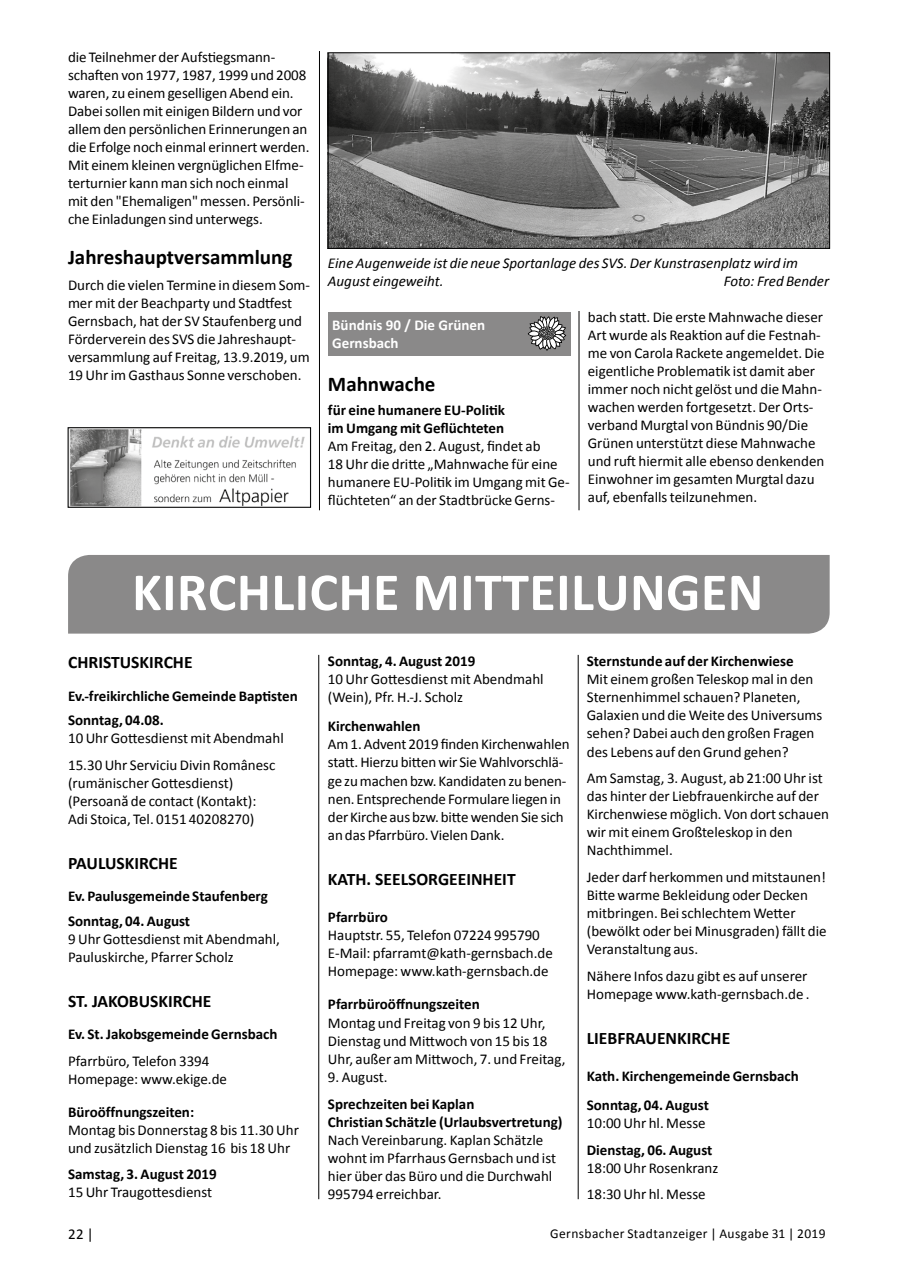
<style>
.page{position:relative;width:902px;height:1280px;background:#fff}
.page>*{position:absolute;margin:0;border:0;box-sizing:border-box;transform-origin:0 0}
.t1{font:700 54px "Calibri";letter-spacing:.01em;color:#fff}
.t2{font:700 21px "Calibri";color:#000}
.t3{font:700 17.55px "Calibri";color:#000}
.t4{font:15px/18px "Calibri";color:#000}
.t5{font:700 15px/24.3px "Calibri";color:#000}
.t6{font:italic 15px/18px "Calibri";color:#000}
.t7{font:700 15px/18px "Calibri";color:#fff}
.t8{font:13.5px "Calibri";letter-spacing:.025em;color:#000}
</style>
<div class="page">
<hr style="left:319px;top:51px;width:1px;height:459px;background:#000">
<hr style="left:578px;top:311px;width:1px;height:199px;background:#000">
<img style="left:330px;top:55px;width:497px;height:192px">
<div style="left:328px;top:53px;width:501px;height:196px;border:1px solid #000"></div>
<div style="left:328px;top:312px;width:242px;height:44px;background:#8a8989"></div>
<svg style="left:527px;top:316px;width:39px;height:35px"></svg>
<hr style="left:318px;top:655px;width:1px;height:544px;background:#000">
<div style="left:68px;top:555px;width:761px;height:79px;background:#8a8989"></div>
<hr style="left:577px;top:655px;width:1px;height:544px;background:#000">
<img style="left:70px;top:429px;width:235px;height:76px">
<div style="left:68px;top:427px;width:243px;height:80px;border:1px solid #000"></div>
<p class="t4" style="left:68px;top:48px;width:243px">die Teilnehmer der Aufstiegsmann&shy;schaften von 1977, 1987, 1999 und 2008 waren, zu einem geselligen Abend ein.<br>Dabei sollen mit einigen Bildern und vor allem den persönlichen Erinnerungen an die Erfolge noch einmal erinnert werden.<br>Mit einem kleinen vergnüglichen Elfme&shy;terturnier kann man sich noch einmal mit den "Ehemaligen" messen. Persönli&shy;che Einladungen sind unterwegs.</p>
<h2 class="t2" style="left:68px;top:243px;width:226px">Jahreshauptversammlung</h2>
<p class="t4" style="left:68px;top:276px;width:244px">Durch die vielen Termine in diesem Som&shy;mer mit der Beachparty und Stadtfest Gernsbach, hat der SV Staufenberg und Förderverein des SVS die Jahreshaupt&shy;versammlung auf Freitag, 13.9.2019, um 19 Uhr im Gasthaus Sonne verschoben.</p>
<p class="t6" style="left:328px;top:254px;width:471px">Eine Augenweide ist die neue Sportanlage des SVS. Der Kunstrasenplatz wird im<br>August eingeweiht.</p>
<p class="t6" style="left:723px;top:272px;width:107px">Foto: Fred Bender</p>
<p class="t7" style="left:332px;top:316px;width:154px">Bündnis 90 / Die Grünen<br>Gernsbach</p>
<h2 class="t2" style="left:328px;top:370px;width:109px">Mahnwache</h2>
<p class="t5" style="left:328px;top:401px;width:178px;line-height:18px">für eine humanere EU-Politik im Umgang mit Geflüchteten</p>
<p class="t4" style="left:328px;top:437px;width:243px">Am Freitag, den 2. August, findet ab<br>18 Uhr die dritte „Mahnwache für eine humanere EU-Politik im Umgang mit Ge&shy;flüchteten“ an der Stadtbrücke Gerns-</p>
<p class="t4" style="left:587px;top:308px;width:238px">bach statt. Die erste Mahnwache dieser Art wurde als Reaktion auf die Festnah&shy;me von Carola Rackete angemeldet. Die eigentliche Problematik ist damit aber immer noch nicht gelöst und die Mahn&shy;wachen werden fortgesetzt. Der Orts&shy;verband Murgtal von Bündnis 90/Die Grünen unterstützt diese Mahnwache und ruft hiermit alle ebenso denkenden Einwohner im gesamten Murgtal dazu auf, ebenfalls teilzunehmen.</p>
<h1 class="t1" style="left:132px;top:558px;width:632px">KIRCHLICHE MITTEILUNGEN</h1>
<p class="t3" style="left:68px;top:651px;width:126px">CHRISTUSKIRCHE</p>
<p class="t5" style="left:68px;top:684px;width:231px">Ev.-freikirchliche Gemeinde Baptisten<br>Sonntag, 04.08.</p>
<p class="t4" style="left:68px;top:725px;width:217px;line-height:26.5px">10 Uhr Gottesdienst mit Abendmahl<br>15.30 Uhr Serviciu Divin Românesc</p>
<p class="t4" style="left:68px;top:774px;width:190px">(rumänischer Gottesdienst) (Persoană de contact (Kontakt):<br>Adi Stoica, Tel. 0151 40208270)</p>
<p class="t3" style="left:68px;top:851px;width:111px">PAULUSKIRCHE</p>
<p class="t5" style="left:68px;top:884px;width:201px">Ev. Paulusgemeinde Staufenberg<br>Sonntag, 04. August</p>
<p class="t4" style="left:68px;top:930px;width:213px">9 Uhr Gottesdienst mit Abendmahl,<br>Pauluskirche, Pfarrer Scholz</p>
<p class="t3" style="left:68px;top:989px;width:145px">ST. JAKOBUSKIRCHE</p>
<p class="t5" style="left:68px;top:1022px;width:211px">Ev. St. Jakobsgemeinde Gernsbach</p>
<p class="t4" style="left:68px;top:1052px;width:160px">Pfarrbüro, Telefon 3394<br>Homepage: www.ekige.de</p>
<p class="t5" style="left:68px;top:1100px;width:128px">Büroöffnungszeiten:</p>
<p class="t4" style="left:68px;top:1121px;width:232px">Montag bis Donnerstag 8 bis 11.30 Uhr und zusätzlich Dienstag 16 bis 18 Uhr</p>
<p class="t5" style="left:68px;top:1162px;width:150px">Samstag, 3. August 2019</p>
<p class="t4" style="left:68px;top:1183px;width:145px">15 Uhr Traugottesdienst</p>
<p class="t5" style="left:328px;top:649px;width:149px">Sonntag, 4. August 2019</p>
<p class="t4" style="left:328px;top:670px;width:217px">10 Uhr Gottesdienst mit Abendmahl (Wein), Pfr. H.-J. Scholz</p>
<p class="t5" style="left:328px;top:714px;width:94px">Kirchenwahlen</p>
<p class="t4" style="left:328px;top:735px;width:243px">Am 1. Advent 2019 finden Kirchenwahlen statt. Hierzu bitten wir Sie Wahlvorschlä&shy;ge zu machen bzw. Kandidaten zu benen&shy;nen. Entsprechende Formulare liegen in der Kirche aus bzw. bitte wenden Sie sich an das Pfarrbüro. Vielen Dank.</p>
<p class="t3" style="left:328px;top:868px;width:189px">KATH. SEELSORGEEINHEIT</p>
<p class="t5" style="left:328px;top:905px;width:61px">Pfarrbüro</p>
<p class="t4" style="left:328px;top:926px;width:226px">Hauptstr. 55, Telefon 07224 995790<br>E-Mail: pfarramt@kath-gernsbach.de<br>Homepage: www.kath-gernsbach.de</p>
<p class="t5" style="left:328px;top:992px;width:153px">Pfarrbüroöffnungszeiten</p>
<p class="t4" style="left:328px;top:1013px;width:239px">Montag und Freitag von 9 bis 12 Uhr,<br>Dienstag und Mittwoch von 15 bis 18<br>Uhr, außer am Mittwoch, 7. und Freitag,</p>
<p class="t4" style="left:328px;top:1068px;width:61px">9. August.</p>
<p class="t5" style="left:328px;top:1094px;width:236px;line-height:18.1px">Sprechzeiten bei Kaplan<br>Christian Schätzle (Urlaubsvertretung)</p>
<p class="t4" style="left:328px;top:1131px;width:229px">Nach Vereinbarung. Kaplan Schätzle wohnt im Pfarrhaus Gernsbach und ist hier über das Büro und die Durchwahl<br>995794 erreichbar.</p>
<p class="t5" style="left:586px;top:649px;width:208px">Sternstunde auf der Kirchenwiese</p>
<p class="t4" style="left:586px;top:670px;width:237px">Mit einem großen Teleskop mal in den Sternenhimmel schauen? Planeten, Galaxien und die Weite des Universums sehen? Dabei auch den großen Fragen des Lebens auf den Grund gehen?</p>
<p class="t4" style="left:586px;top:769px;width:244px">Am Samstag, 3. August, ab 21:00 Uhr ist das hinter der Liebfrauenkirche auf der Kirchenwiese möglich. Von dort schauen wir mit einem Großteleskop in den Nachthimmel.</p>
<p class="t4" style="left:586px;top:868px;width:241px">Jeder darf herkommen und mitstaunen!<br>Bitte warme Bekleidung oder Decken mitbringen. Bei schlechtem Wetter (bewölkt oder bei Minusgraden) fällt die Veranstaltung aus.</p>
<p class="t4" style="left:586px;top:967px;width:224px">Nähere Infos dazu gibt es auf unserer<br>Homepage www.kath-gernsbach.de .</p>
<p class="t3" style="left:586px;top:1027px;width:145px">LIEBFRAUENKIRCHE</p>
<p class="t5" style="left:586px;top:1062px;width:214px;line-height:28.7px">Kath. Kirchengemeinde Gernsbach<br>Sonntag, 04. August</p>
<p class="t4" style="left:586px;top:1114px;width:120px">10:00 Uhr hl. Messe</p>
<p class="t5" style="left:586px;top:1137px;width:127px">Dienstag, 06. August</p>
<p class="t4" style="left:586px;top:1154px;width:133px;line-height:26.5px">18:00 Uhr Rosenkranz<br>18:30 Uhr hl. Messe</p>
<p class="t4" style="left:68px;top:1225px;width:27px">22 |</p>
<p class="t8" style="left:550px;top:1225px;width:277px">Gernsbacher Stadtanzeiger | Ausgabe 31 | 2019</p>
</div>
